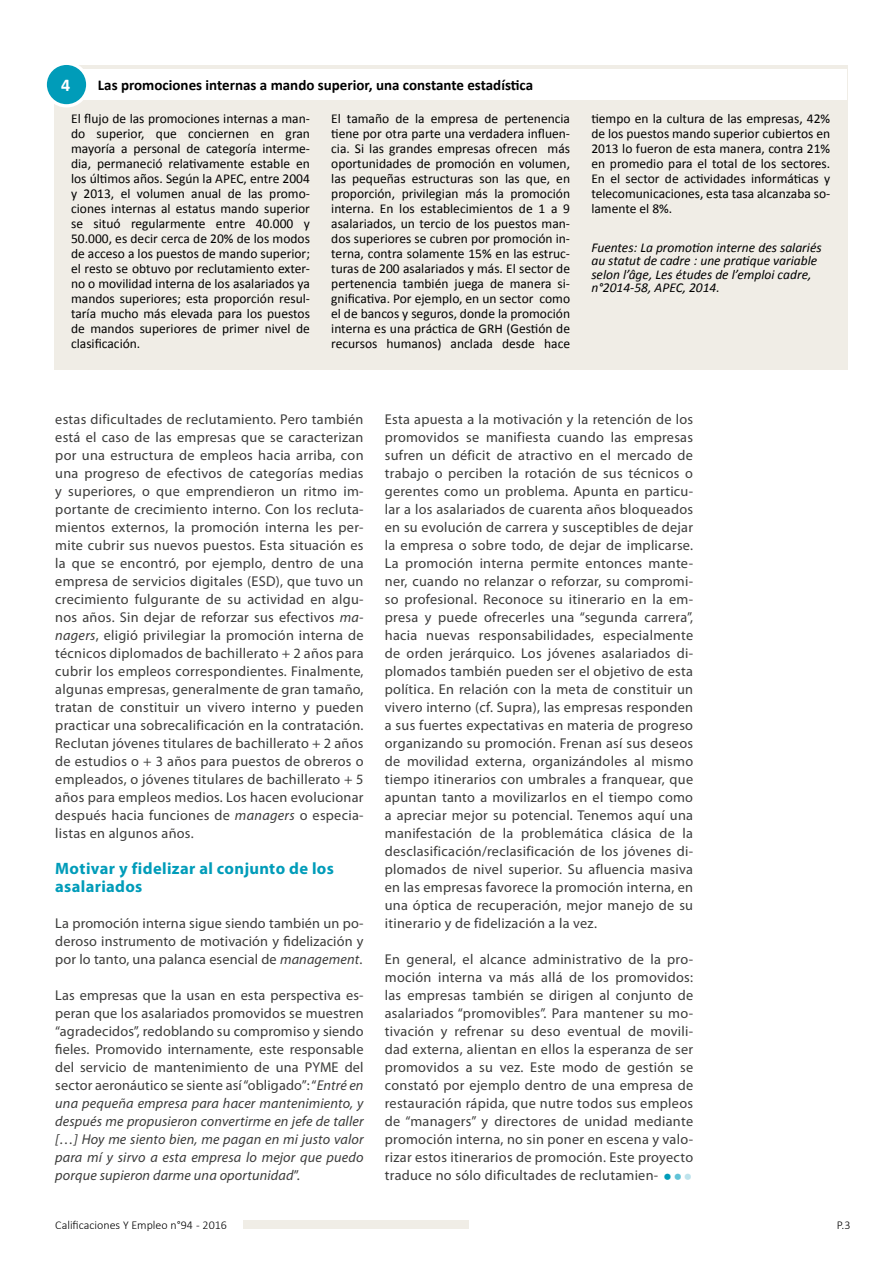
<style>
.page{position:relative;width:893px;height:1263px;background:#fff}
.page>*{position:absolute;margin:0;border:0;box-sizing:border-box;transform-origin:0 0}
.TEXTEENCADRE{font:700 18px "Calibri";color:#fff}
.INTERTITRES{font:700 16.5px/18px "Myriad Pro";letter-spacing:.02em;color:#009cb9}
.t1{font:300 16.5px "Futura";color:#009cb9}
.ENSAVOIRPLUS_TITRE{font:700 15px "Calibri";color:#000}
.TEXTE{font:14.25px/18px "Myriad Pro";letter-spacing:.02em;color:#3c3c3b;text-align:justify}
.TEXTEENCADRE-2{font:13.5px/15px "Calibri";color:#000;text-align:justify}
.NOTES{font:italic 13.5px/13.5px "Calibri";color:#000}
.t2{font:300 12px "Calibri";color:#000}
.s1{font-style:italic}
.s2{color:#61c3d7}
.s3{color:#bee3ec}
</style>
<div class="page">
<div style="left:243px;top:1220px;width:226px;height:9px;background:#f0ede6"></div>
<div style="left:54px;top:65px;width:793px;height:305px;background:#f0ede6"></div>
<div style="left:54px;top:69px;width:793px;height:31px;background:#fff"></div>
<div style="left:45px;top:63px;width:43px;height:43px;background:#009cb9;border-radius:50%"></div>
<div style="left:44px;top:62px;width:45px;height:45px;border:3px solid #fff;border-radius:50%"></div>
<p class="TEXTEENCADRE" style="left:61px;top:74px;width:11px">4</p>
<p class="ENSAVOIRPLUS_TITRE" style="left:98px;top:76px;width:437px">Las promociones internas a mando superior, una constante estadística</p>
<p class="TEXTEENCADRE-2" style="left:71px;top:111px;width:240px">El flujo de las promociones internas a man&shy;do superior, que conciernen en gran mayoría a personal de categoría interme&shy;dia, permaneció relativamente estable en los últimos años. Según la APEC, entre 2004 y 2013, el volumen anual de las promo&shy;ciones internas al estatus mando superior se situó regularmente entre 40.000 y 50.000, es decir cerca de 20% de los modos de acceso a los puestos de mando superior; el resto se obtuvo por reclutamiento exter&shy;no o movilidad interna de los asalariados ya mandos superiores; esta proporción resul&shy;taría mucho más elevada para los puestos de mandos superiores de primer nivel de clasificación.</p>
<p class="TEXTEENCADRE-2" style="left:331px;top:111px;width:240px">El tamaño de la empresa de pertenencia tiene por otra parte una verdadera influen&shy;cia. Si las grandes empresas ofrecen más oportunidades de promoción en volumen, las pequeñas estructuras son las que, en proporción, privilegian más la promoción interna. En los establecimientos de 1 a 9 asalariados, un tercio de los puestos man&shy;dos superiores se cubren por promoción in&shy;terna, contra solamente 15% en las estruc&shy;turas de 200 asalariados y más. El sector de pertenencia también juega de manera si&shy;gnificativa. Por ejemplo, en un sector como el de bancos y seguros, donde la promoción interna es una práctica de GRH (Gestión de recursos humanos) anclada desde hace</p>
<p class="TEXTEENCADRE-2" style="left:591px;top:111px;width:240px">tiempo en la cultura de las empresas, 42% de los puestos mando superior cubiertos en 2013 lo fueron de esta manera, contra 21% en promedio para el total de los sectores.<br>En el sector de actividades informáticas y telecomunicaciones, esta tasa alcanzaba so&shy;lamente el 8%.</p>
<p class="NOTES" style="left:591px;top:240px;width:232px">Fuentes: La promotion interne des salariés au statut de cadre : une pratique variable selon l’âge, Les études de l’emploi cadre, n°2014-58, APEC, 2014.</p>
<p class="TEXTE" style="left:55px;top:410px;width:310px">estas dificultades de reclutamiento. Pero también está el caso de las empresas que se caracterizan por una estructura de empleos hacia arriba, con una progreso de efectivos de categorías medias y superiores, o que emprendieron un ritmo im&shy;portante de crecimiento interno. Con los recluta&shy;mientos externos, la promoción interna les per&shy;mite cubrir sus nuevos puestos. Esta situación es la que se encontró, por ejemplo, dentro de una empresa de servicios digitales (ESD), que tuvo un crecimiento fulgurante de su actividad en algu&shy;nos años. Sin dejar de reforzar sus efectivos <span class="s1">ma&shy;nagers</span>, eligió privilegiar la promoción interna de técnicos diplomados de bachillerato + 2 años para cubrir los empleos correspondientes. Finalmente, algunas empresas, generalmente de gran tamaño, tratan de constituir un vivero interno y pueden practicar una sobrecalificación en la contratación.<br>Reclutan jóvenes titulares de bachillerato + 2 años de estudios o + 3 años para puestos de obreros o empleados, o jóvenes titulares de bachillerato + 5 años para empleos medios. Los hacen evolucionar después hacia funciones de <span class="s1">managers</span> o especia&shy;listas en algunos años.</p>
<p class="INTERTITRES" style="left:55px;top:859px;width:280px">Motivar y fidelizar al conjunto de los asalariados</p>
<p class="TEXTE" style="left:55px;top:914px;width:310px">La promoción interna sigue siendo también un po&shy;deroso instrumento de motivación y fidelización y por lo tanto, una palanca esencial de <span class="s1">management</span>.</p>
<p class="TEXTE" style="left:55px;top:986px;width:310px">Las empresas que la usan en esta perspectiva es&shy;peran que los asalariados promovidos se muestren “agradecidos”, redoblando su compromiso y siendo fieles. Promovido internamente, este responsable del servicio de mantenimiento de una PYME del sector aeronáutico se siente así “obligado”: “<span class="s1">Entré en una pequeña empresa para hacer mantenimiento, y después me propusieron convertirme en jefe de taller […] Hoy me siento bien, me pagan en mi justo valor para mí y sirvo a esta empresa lo mejor que puedo porque supieron darme una oportunidad</span>”.</p>
<p class="TEXTE" style="left:385px;top:410px;width:310px">Esta apuesta a la motivación y la retención de los promovidos se manifiesta cuando las empresas sufren un déficit de atractivo en el mercado de trabajo o perciben la rotación de sus técnicos o gerentes como un problema. Apunta en particu&shy;lar a los asalariados de cuarenta años bloqueados en su evolución de carrera y susceptibles de dejar la empresa o sobre todo, de dejar de implicarse.<br>La promoción interna permite entonces mante&shy;ner, cuando no relanzar o reforzar, su compromi&shy;so profesional. Reconoce su itinerario en la em&shy;presa y puede ofrecerles una “segunda carrera”, hacia nuevas responsabilidades, especialmente de orden jerárquico. Los jóvenes asalariados di&shy;plomados también pueden ser el objetivo de esta política. En relación con la meta de constituir un vivero interno (cf. Supra), las empresas responden a sus fuertes expectativas en materia de progreso organizando su promoción. Frenan así sus deseos de movilidad externa, organizándoles al mismo tiempo itinerarios con umbrales a franquear, que apuntan tanto a movilizarlos en el tiempo como a apreciar mejor su potencial. Tenemos aquí una manifestación de la problemática clásica de la desclasificación/reclasificación de los jóvenes di&shy;plomados de nivel superior. Su afluencia masiva en las empresas favorece la promoción interna, en una óptica de recuperación, mejor manejo de su itinerario y de fidelización a la vez.</p>
<p class="TEXTE" style="left:385px;top:950px;width:310px">En general, el alcance administrativo de la pro&shy;moción interna va más allá de los promovidos: las empresas también se dirigen al conjunto de asalariados “promovibles”. Para mantener su mo&shy;tivación y refrenar su deso eventual de movili&shy;dad externa, alientan en ellos la esperanza de ser promovidos a su vez. Este modo de gestión se constató por ejemplo dentro de una empresa de restauración rápida, que nutre todos sus empleos de “managers” y directores de unidad mediante promoción interna, no sin poner en escena y valo&shy;rizar estos itinerarios de promoción. Este proyecto traduce no sólo dificultades de reclutamien-</p>
<p class="t1" style="left:662px;top:1167px;width:32px">•<span class="s2">•</span><span class="s3">•</span></p>
<p class="t2" style="left:55px;top:1217px;width:173px">Calificaciones Y Empleo n°94 - 2016</p>
<p class="t2" style="left:837px;top:1217px;width:15px">P.3</p>
</div>
